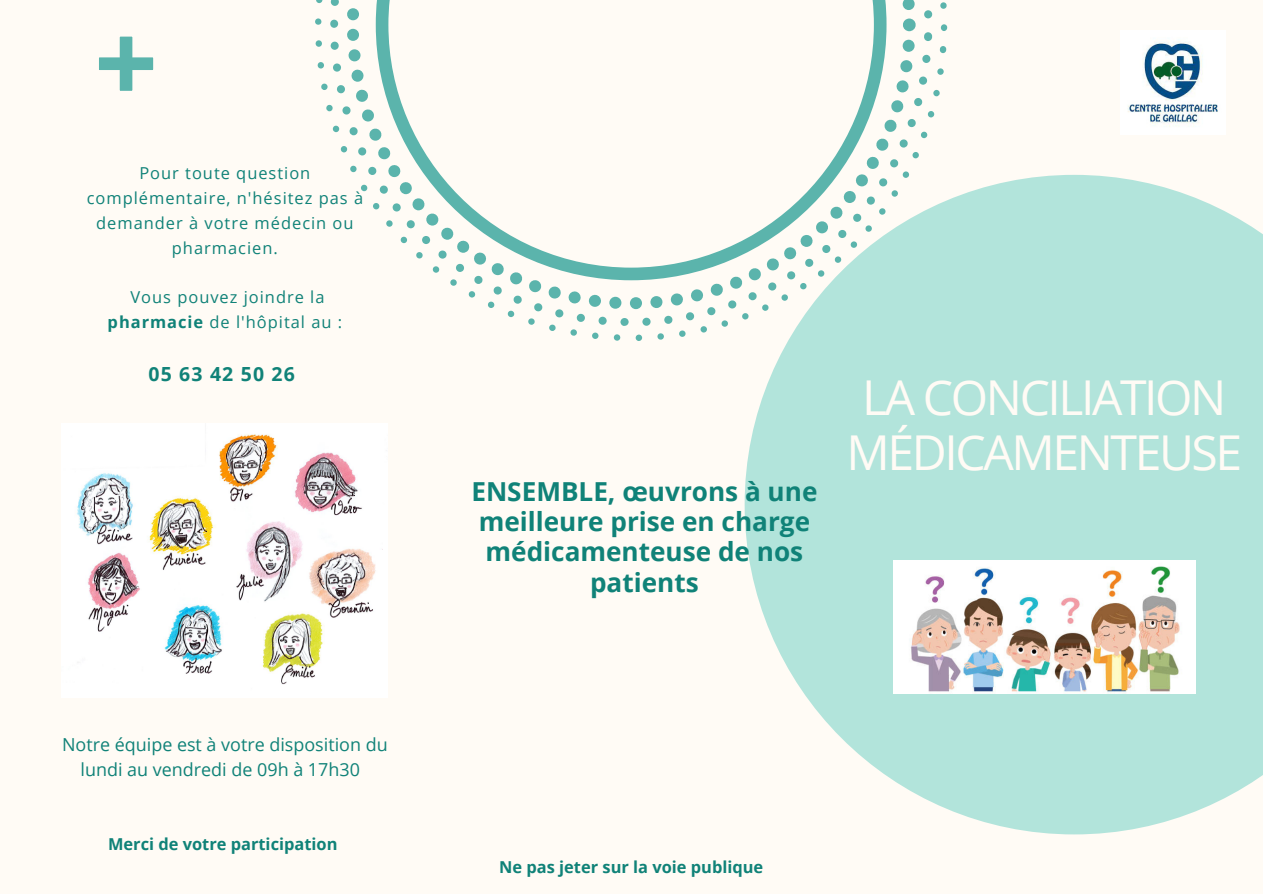
<style>
.page{position:relative;width:1263px;height:894px;background:#fff}
.page>*{position:absolute;margin:0;border:0;box-sizing:border-box;transform-origin:0 0}
.t1{font:48px/55.1px "Open Sans";letter-spacing:-.05em;color:#fffbf5;text-align:center}
.t2{font:700 26.1px/30.3px "Open Sans";color:#108278;text-align:center}
.t3{font:700 19.5px "Open Sans";letter-spacing:.06em;color:#108278}
.t4{font:18px/24.8px "Open Sans";color:#108278;text-align:center}
.t5{font:16.5px/24.8px "Open Sans";letter-spacing:.06em;color:#108278;text-align:center}
.t6{font:700 16.35px "Open Sans";color:#108278}
.s1{font-weight:700}
</style>
<div class="page">
<div style="left:0;top:0;width:1263px;height:893px;background:#fffbf5"></div>
<svg style="left:745px;top:175px;width:518px;height:659px;background:#bbe6de"></svg>
<svg style="left:315px;top:0;width:632px;height:341px"></svg>
<svg style="left:99px;top:36px;width:55px;height:55px"></svg>
<img style="left:1128px;top:42px;width:90px;height:84px">
<img style="left:893px;top:560px;width:302px;height:133px">
<img style="left:77px;top:434px;width:306px;height:251px">
<p class="t5" style="left:87px;top:161px;width:278px">Pour toute question complémentaire, n'hésitez pas à demander à votre médecin ou pharmacien.</p>
<p class="t5" style="left:108px;top:284px;width:236px">Vous pouvez joindre la <span class="s1">pharmacie</span> de l'hôpital au :</p>
<p class="t3" style="left:149px;top:360px;width:148px">05 63 42 50 26</p>
<p class="t4" style="left:62px;top:731px;width:327px">Notre équipe est à votre disposition du lundi au vendredi de 09h à 17h30</p>
<p class="t6" style="left:108px;top:831px;width:231px">Merci de votre participation</p>
<h2 class="t2" style="left:471px;top:475px;width:348px">ENSEMBLE, œuvrons à une meilleure prise en charge médicamenteuse de nos patients</h2>
<h1 class="t1" style="left:846px;top:368px;width:397px">LA CONCILIATION<br>MÉDICAMENTEUSE</h1>
<p class="t6" style="left:499px;top:854px;width:266px">Ne pas jeter sur la voie publique</p>
</div>
